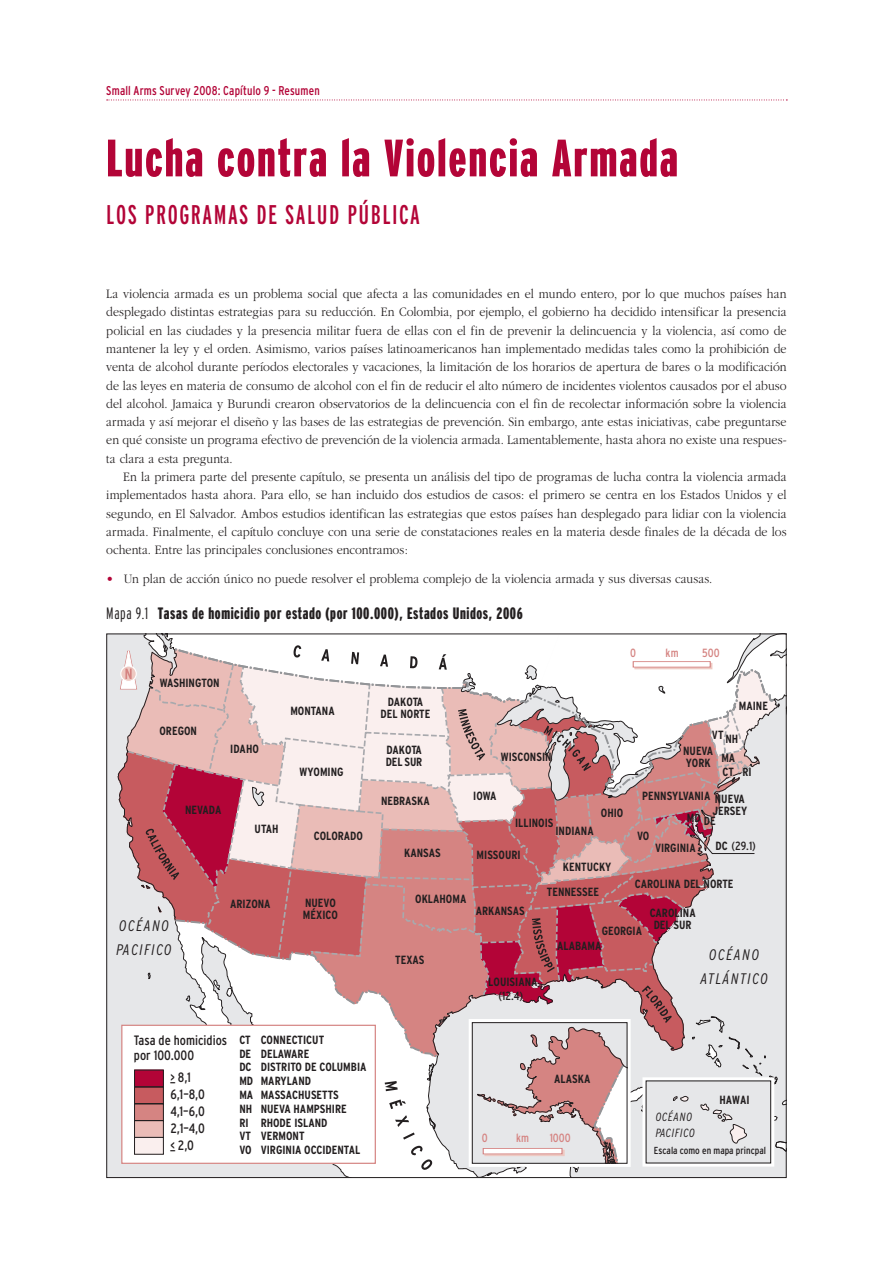
<style>
.page{position:relative;width:893px;height:1263px;background:#fff}
.page>*{position:absolute;margin:0;border:0;box-sizing:border-box;transform-origin:0 0}
.t1{font:900 extra-condensed 52.5px "Interstate";letter-spacing:.035em;color:#b30437}
.t2{font:extra-condensed 27px "Interstate";letter-spacing:.055em;color:#b30437}
.t3{font:900 extra-condensed 16.5px "Interstate";letter-spacing:.035em;color:#231f20}
.t4{font:italic 300 condensed 15.3px/23.7px "Interstate";letter-spacing:.1em;color:#231f20;text-align:center}
.t5{font:condensed 13.65px/17px "Interstate";color:#231f20}
.t6{font:300 13.5px/18.3px "Garamond";letter-spacing:.005em;color:#231f20;text-align:justify;scale:.9 1}
.t7{font:condensed 12.75px "Interstate";letter-spacing:.015em;color:#b30437;scale:.95 1}
.t8{font:700 condensed 11.85px/13.8px "Interstate";color:#231f20}
.t9{font:condensed 11.85px "Interstate";color:#231f20}
.t10{font:italic 300 condensed 11.85px/15.3px "Interstate";letter-spacing:.06em;color:#231f20}
.t11{font:condensed 11.85px "Interstate";color:#d58482}
.t12{font:700 condensed 11.85px/11.9px "Interstate";letter-spacing:-.02em;color:#231f20}
.t13{font:condensed 10.2px "Interstate";color:#231f20}
.s1{color:#b30437}
.s2{font-weight:300}
.s3{font-weight:700}
</style>
<div class="page">
<svg style="left:107px;top:100px;width:680px;height:1px"></svg>
<svg style="left:118px;top:634px;width:668px;height:543px"></svg>
<div style="left:134px;top:1137px;width:30px;height:17px;background:#faefee"></div>
<div style="left:134px;top:1137px;width:30px;height:17px;border:1px solid #231f20"></div>
<p class="t7" style="left:106px;top:84px;width:226px">Small Arms Survey 2008: Capítulo 9 - Resumen</p>
<h1 class="t1" style="left:106px;top:129px;width:573px">Lucha contra la Violencia Armada</h1>
<h2 class="t2" style="left:106px;top:200px;width:315px">LOS PROGRAMAS DE SALUD PÚBLICA</h2>
<p class="t6" style="left:106px;top:285px;width:757px">La violencia armada es un problema social que afecta a las comunidades en el mundo entero, por lo que muchos países han desplegado distintas estrategias para su reducción. En Colombia, por ejemplo, el gobierno ha decidido intensificar la presencia policial en las ciudades y la presencia militar fuera de ellas con el fin de prevenir la delincuencia y la violencia, así como de mantener la ley y el orden. Asimismo, varios países latinoamericanos han implementado medidas tales como la prohibición de venta de alcohol durante períodos electorales y vacaciones, la limitación de los horarios de apertura de bares o la modificación de las leyes en materia de consumo de alcohol con el fin de reducir el alto número de incidentes violentos causados por el abuso del alcohol. Jamaica y Burundi crearon observatorios de la delincuencia con el fin de recolectar información sobre la violencia armada y así mejorar el diseño y las bases de las estrategias de prevención. Sin embargo, ante estas iniciativas, cabe preguntarse en qué consiste un programa efectivo de prevención de la violencia armada. Lamentablemente, hasta ahora no existe una respues&shy;ta clara a esta pregunta.</p>
<p class="t6" style="left:106px;top:468px;width:757px;text-indent:17px">En la primera parte del presente capítulo, se presenta un análisis del tipo de programas de lucha contra la violencia armada implementados hasta ahora. Para ello, se han incluido dos estudios de casos: el primero se centra en los Estados Unidos y el segundo, en El Salvador. Ambos estudios identifican las estrategias que estos países han desplegado para lidiar con la violencia armada. Finalmente, el capítulo concluye con una serie de constataciones reales en la materia desde finales de la década de los ochenta. Entre las principales conclusiones encontramos:</p>
<p class="t6" style="left:106px;top:570px;width:675px"><span class="s1">•</span> Un plan de acción único no puede resolver el problema complejo de la violencia armada y sus diversas causas.</p>
<p class="t3" style="left:106px;top:604px;width:418px"><span class="s2">Mapa 9.1</span> Tasas de homicidio por estado (por 100.000), Estados Unidos, 2006</p>
<p class="t11" style="left:630px;top:646px;width:7px">0</p>
<p class="t11" style="left:666px;top:646px;width:14px">km</p>
<p class="t11" style="left:702px;top:646px;width:19px">500</p>
<p class="t8" style="left:160px;top:675px;width:62px">WASHINGTON</p>
<p class="t8" style="left:159px;top:724px;width:39px">OREGON</p>
<p class="t8" style="left:230px;top:742px;width:30px">IDAHO</p>
<p class="t8" style="left:185px;top:803px;width:38px">NEVADA</p>
<p class="t8" style="left:255px;top:822px;width:25px">UTAH</p>
<p class="t8" style="left:290px;top:704px;width:46px">MONTANA</p>
<p class="t8" style="left:300px;top:765px;width:46px">WYOMING</p>
<p class="t8" style="left:314px;top:828px;width:51px">COLORADO</p>
<p class="t4" style="left:116px;top:914px;width:57px;text-align:left">OCÉANO<br>PACIFICO</p>
<p class="t8" style="left:230px;top:897px;width:42px">ARIZONA</p>
<p class="t8" style="left:303px;top:897px;width:36px;line-height:11.9px">NUEVO<br>MÉXICO</p>
<p class="t5" style="left:134px;top:1032px;width:95px;line-height:15.3px">Tasa de homicidios por 100.000</p>
<p class="t8" style="left:261px;top:1032px;width:107px">CONNECTICUT<br>DELAWARE<br>DISTRITO DE COLUMBIA<br>MARYLAND<br>MASSACHUSETTS<br>NUEVA HAMPSHIRE<br>RHODE ISLAND<br>VERMONT<br>VIRGINIA OCCIDENTAL</p>
<p class="t8" style="left:239px;top:1032px;width:15px">CT<br>DE<br>DC<br>MD<br>MA<br>NH<br>RI<br>VT<br>VO</p>
<p class="t5" style="left:171px;top:1069px;width:36px">&gt; 8,1<br>6,1–8,0<br>4,1–6,0<br>2,1–4,0 &lt; 2,0</p>
<p class="t5" style="left:171px;top:1067px;width:6px">_</p>
<p class="t5" style="left:171px;top:1135px;width:6px">_</p>
<p class="t8" style="left:381px;top:696px;width:51px;line-height:11.9px;text-align:center">DAKOTA<br>DEL NORTE</p>
<p class="t12" style="left:386px;top:743px;width:38px">DAKOTA<br>DEL SUR</p>
<p class="t8" style="left:381px;top:794px;width:50px">NEBRASKA</p>
<p class="t8" style="left:739px;top:699px;width:31px">MAINE</p>
<p class="t8" style="left:712px;top:727px;width:13px">VT</p>
<p class="t8" style="left:725px;top:732px;width:14px">NH</p>
<p class="t8" style="left:722px;top:765px;width:13px">CT</p>
<p class="t8" style="left:683px;top:744px;width:32px;line-height:11.9px">NUEVA<br>YORK</p>
<p class="t8" style="left:501px;top:750px;width:52px">WISCONSIN</p>
<p class="t8" style="left:721px;top:750px;width:15px">MA</p>
<p class="t8" style="left:742px;top:765px;width:11px">RI</p>
<p class="t8" style="left:473px;top:788px;width:25px">IOWA</p>
<p class="t8" style="left:642px;top:789px;width:70px">PENNSYLVANIA</p>
<p class="t8" style="left:712px;top:793px;width:36px;line-height:11.9px">NUEVA<br>JERSEY</p>
<p class="t8" style="left:601px;top:806px;width:24px">OHIO</p>
<p class="t8" style="left:687px;top:811px;width:15px">MD</p>
<p class="t8" style="left:704px;top:814px;width:13px">DE</p>
<p class="t8" style="left:515px;top:816px;width:40px">ILLINOIS</p>
<p class="t8" style="left:555px;top:824px;width:40px">INDIANA</p>
<p class="t8" style="left:637px;top:829px;width:14px">VO</p>
<p class="t9" style="left:715px;top:839px;width:42px"><span class="s3">DC</span> (29.1)</p>
<p class="t8" style="left:655px;top:841px;width:42px">VIRGINIA</p>
<p class="t8" style="left:635px;top:877px;width:100px">CAROLINA DEL NORTE</p>
<p class="t8" style="left:650px;top:906px;width:48px;line-height:11.9px;text-align:center">CAROLINA<br>DEL SUR</p>
<p class="t8" style="left:404px;top:846px;width:38px">KANSAS</p>
<p class="t8" style="left:415px;top:891px;width:53px">OKLAHOMA</p>
<p class="t8" style="left:477px;top:848px;width:46px">MISSOURI</p>
<p class="t8" style="left:563px;top:860px;width:50px">KENTUCKY</p>
<p class="t8" style="left:547px;top:885px;width:54px">TENNESSEE</p>
<p class="t8" style="left:476px;top:904px;width:51px">ARKANSAS</p>
<p class="t8" style="left:602px;top:924px;width:42px">GEORGIA</p>
<p class="t8" style="left:395px;top:952px;width:31px">TEXAS</p>
<p class="t8" style="left:488px;top:975px;width:51px">LOUISIANA</p>
<p class="t9" style="left:498px;top:989px;width:26px">(12.4)</p>
<p class="t8" style="left:557px;top:939px;width:46px">ALABAMA</p>
<p class="t8" style="left:554px;top:1072px;width:38px">ALASKA</p>
<p class="t11" style="left:482px;top:1132px;width:7px">0</p>
<p class="t11" style="left:516px;top:1132px;width:14px">km</p>
<p class="t11" style="left:550px;top:1132px;width:23px">1000</p>
<p class="t4" style="left:700px;top:942px;width:69px">OCÉANO<br>ATLÁNTICO</p>
<p class="t10" style="left:656px;top:1109px;width:41px">OCÉANO<br>PACIFICO</p>
<p class="t8" style="left:719px;top:1092px;width:32px">HAWAI</p>
<p class="t13" style="left:654px;top:1144px;width:114px">Escala como en mapa princpal</p>
</div>
